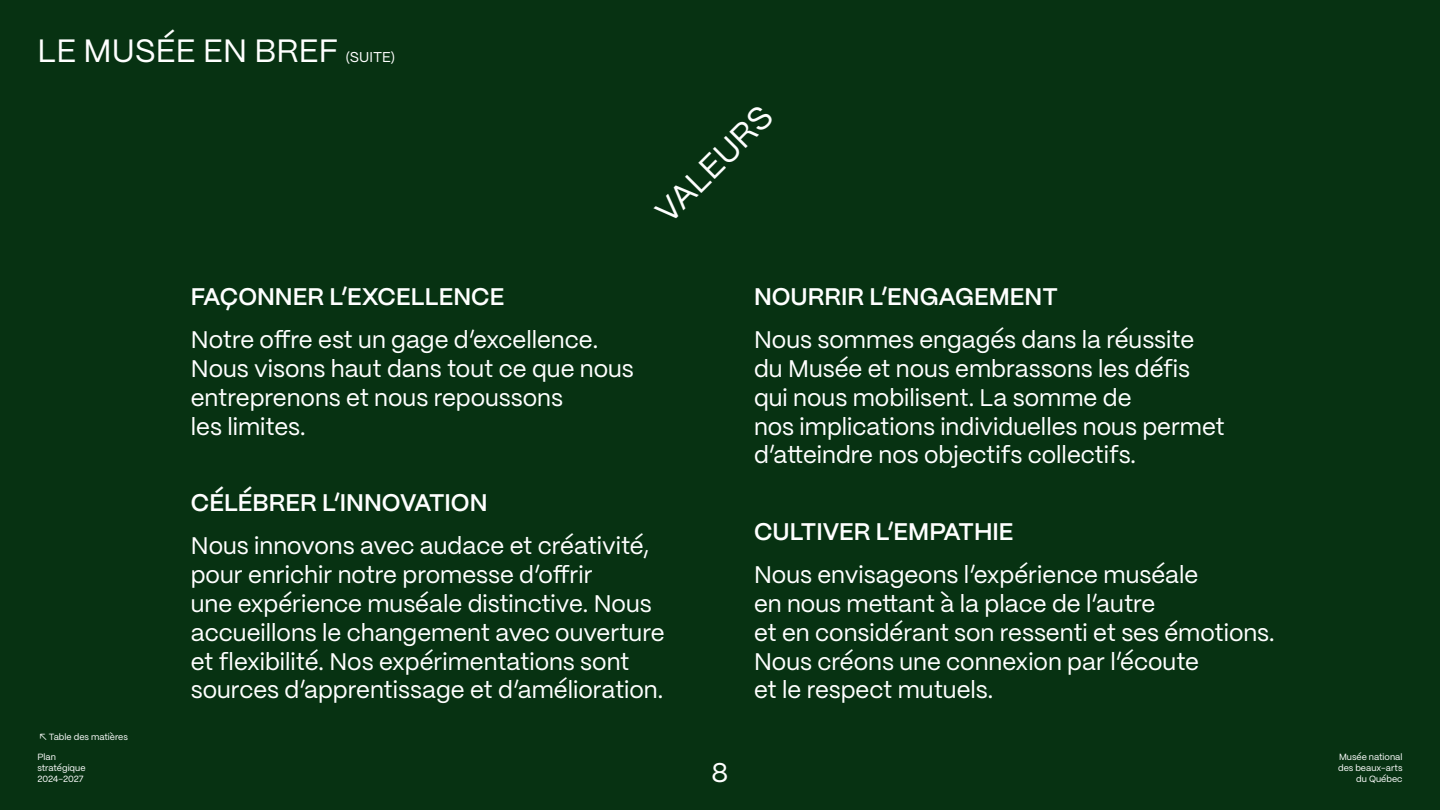
<style>
.page{position:relative;width:1440px;height:810px;background:#073212}
.page>*{position:absolute;margin:0;border:0;box-sizing:border-box;transform-origin:0 0}
.t1{font:32.85px "PP Mori";color:#fff}
.TItre_section_-_NON_POUR_TOC{font:32.25px "PP Mori";color:#fff}
.t2{font:27px "PP Mori";color:#fff}
.t3{font:24px/28.8px "PP Mori";color:#fff}
.Sous-titre_niv_02{font:600 24px "PP Mori";color:#fff}
.TItre_section_-_NON_POUR_TOC-2{font:14.25px "PP Mori";color:#fff}
.t4{font:9px/10.8px "PP Mori";color:#fff}
</style>
<div class="page">
<p class="TItre_section_-_NON_POUR_TOC" style="left:38px;top:23px;width:302px">LE MUSÉE EN BREF</p>
<p class="TItre_section_-_NON_POUR_TOC-2" style="left:345px;top:44px;width:52px">(SUITE)</p>
<p class="t1" style="left:641px;top:197px;width:151px;rotate:-45deg">VALEURS</p>
<p class="Sous-titre_niv_02" style="left:191px;top:276px;width:315px">FAÇONNER L’EXCELLENCE</p>
<p class="t3" style="left:191px;top:324px;width:409px">Notre offre est un gage d’excellence.</p>
<p class="t3" style="left:191px;top:353px;width:445px">Nous visons haut dans tout ce que nous entreprenons et nous repoussons<br>les limites.</p>
<p class="Sous-titre_niv_02" style="left:754px;top:276px;width:305px">NOURRIR L’ENGAGEMENT</p>
<p class="t3" style="left:754px;top:324px;width:472px">Nous sommes engagés dans la réussite du Musée et nous embrassons les défis qui nous mobilisent. La somme de<br>nos implications individuelles nous permet d’atteindre nos objectifs collectifs.</p>
<p class="t4" style="left:40px;top:731px;width:90px">↖ Table des matières</p>
<p class="Sous-titre_niv_02" style="left:191px;top:482px;width:298px">CÉLÉBRER L’INNOVATION</p>
<p class="t3" style="left:191px;top:530px;width:475px">Nous innovons avec audace et créativité, pour enrichir notre promesse d’offrir<br>une expérience muséale distinctive. Nous accueillons le changement avec ouverture et flexibilité. Nos expérimentations sont sources d’apprentissage et d’amélioration.</p>
<p class="Sous-titre_niv_02" style="left:754px;top:511px;width:261px">CULTIVER L’EMPATHIE</p>
<p class="t3" style="left:754px;top:559px;width:522px">Nous envisageons l’expérience muséale<br>en nous mettant à la place de l’autre<br>et en considérant son ressenti et ses émotions.</p>
<p class="t3" style="left:754px;top:645px;width:447px">Nous créons une connexion par l’écoute et le respect mutuels.</p>
<p class="t4" style="left:38px;top:751px;width:50px">Plan stratégique<br>2024-2027</p>
<p class="t4" style="left:1338px;top:751px;width:66px">Musée national des beaux-arts</p>
<p class="t2" style="left:712px;top:749px;width:18px">8</p>
<p class="t4" style="left:1356px;top:772px;width:48px">du Québec</p>
</div>
